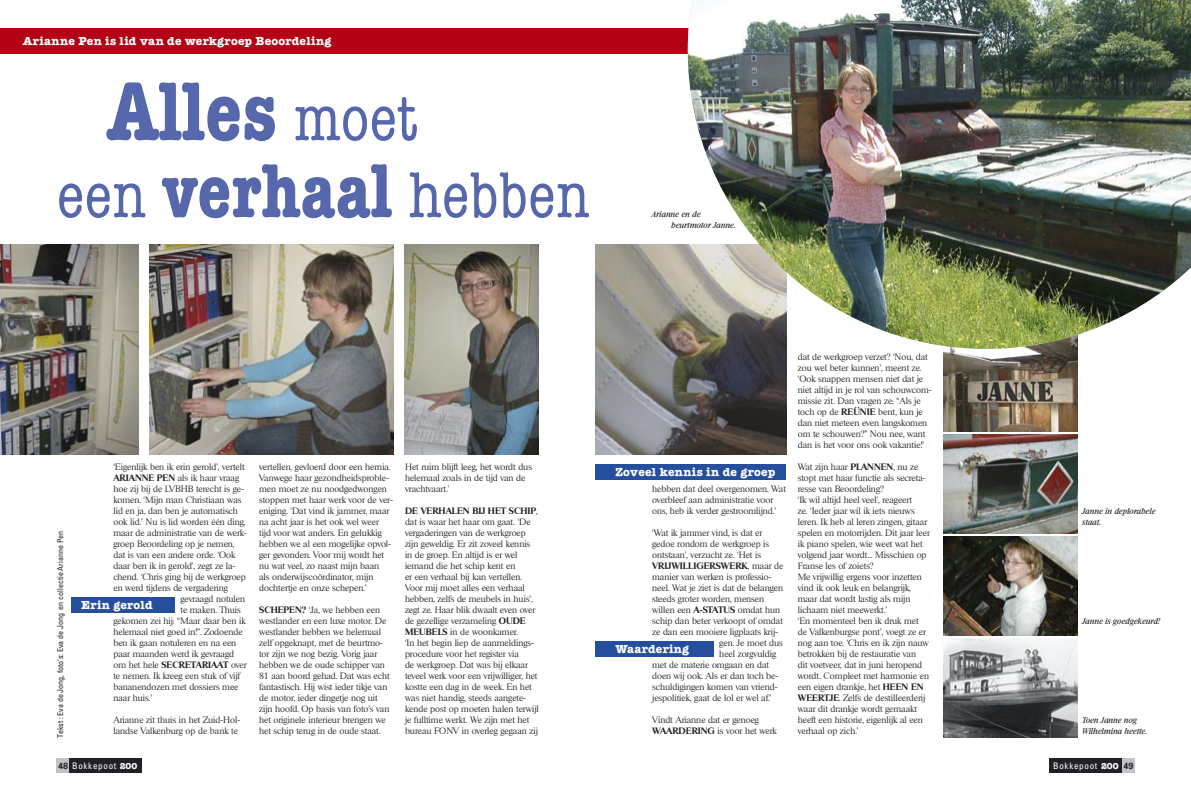
<style>
.page{position:relative;width:1191px;height:794px;background:#fff}
.page>*{position:absolute;margin:0;border:0;box-sizing:border-box;transform-origin:0 0}
.t1{font:700 condensed 86px "American Typewriter";color:#5667ab}
.t2{font:condensed 67px "American Typewriter";color:#5667ab}
.t3{font:700 12px "American Typewriter";letter-spacing:.02em;color:#fff}
.t4{font:300 9px/11px "Riccione";color:#212125}
.t5{font:condensed 9px "Univers";letter-spacing:.08em;color:#fff}
.t6{font:600 9px "Riccione";color:#212125}
.t7{font:italic 8px/11px "Riccione";color:#212125}
.t8{font:condensed 8px "Univers";color:#212125}
.s1{font-weight:400;font-size:67px}
.s2{font-weight:700;font-size:79px}
.s3{font-weight:600}
.s4{font-weight:300}
.s5{font-weight:700;font-stretch:normal;color:#212125}
.s6{font-family:"American Typewriter";font-weight:700;font-stretch:normal}
</style>
<div class="page">
<div style="left:57px;top:759px;width:85px;height:14px;background:#212125"></div>
<div style="left:57px;top:759px;width:12px;height:14px;background:#c2c3c6"></div>
<div style="left:1049px;top:759px;width:85px;height:14px;background:#212125"></div>
<div style="left:1122px;top:759px;width:12px;height:14px;background:#c2c3c6"></div>
<img style="left:943px;top:349px;width:134px;height:82px">
<div style="left:0;top:28px;width:692px;height:26px;background:#b30215"></div>
<div style="left:72px;top:597px;width:103px;height:15px;background:#254e9c"></div>
<div style="left:595px;top:465px;width:191px;height:15px;background:#254e9c"></div>
<img style="left:0;top:244px;width:138px;height:210px">
<img style="left:150px;top:244px;width:243px;height:210px">
<img style="left:404px;top:244px;width:135px;height:210px">
<div style="left:595px;top:641px;width:118px;height:15px;background:#254e9c"></div>
<img style="left:595px;top:244px;width:191px;height:210px">
<img style="left:688px;top:0;width:503px;height:349px">
<img style="left:943px;top:435px;width:134px;height:98px">
<img style="left:943px;top:537px;width:134px;height:98px">
<img style="left:943px;top:639px;width:134px;height:98px">
<h3 class="t3" style="left:23px;top:33px;width:310px">Arianne Pen is lid van de werkgroep Beoordeling</h3>
<h1 class="t1" style="left:107px;top:60px;width:313px">Alles <span class="s1">moet</span></h1>
<h2 class="t2" style="left:57px;top:158px;width:534px">een <span class="s2">verhaal</span> hebben</h2>
<p class="t7" style="left:671px;top:209px;width:66px;text-indent:-19px">Arianne en de beurtmotor Janne.</p>
<p class="t8" style="left:55px;top:737px;width:208px;rotate:-90deg">Tekst : Eva de Jong, foto’s: Eva de Jong en collectie Arianne Pen</p>
<p class="t4" style="left:113px;top:461px;width:133px">‘Eigenlijk ben ik erin gerold’, vertelt</p>
<p class="t4" style="left:113px;top:472px;width:127px"><span class="s3">ARIANNE PEN</span> als ik haar vraag</p>
<p class="t4" style="left:113px;top:483px;width:132px">hoe zij bij de LVBHB terecht is ge-</p>
<p class="t4" style="left:113px;top:494px;width:130px">komen. ‘Mijn man Christiaan was</p>
<p class="t4" style="left:113px;top:505px;width:126px">lid en ja, dan ben je automatisch</p>
<p class="t4" style="left:113px;top:516px;width:134px">ook lid.’ Nu is lid worden één ding,</p>
<p class="t4" style="left:113px;top:527px;width:135px">maar de administratie van de werk-</p>
<p class="t4" style="left:113px;top:538px;width:123px">groep Beoordeling op je nemen,</p>
<p class="t4" style="left:113px;top:549px;width:124px">dat is van een andere orde. ‘Ook</p>
<p class="t4" style="left:113px;top:560px;width:124px">daar ben ik in gerold’, zegt ze la-</p>
<p class="t4" style="left:113px;top:571px;width:134px">chend. ‘Chris ging bij de werkgroep</p>
<p class="t4" style="left:113px;top:582px;width:116px">en werd tijdens de vergadering</p>
<p class="t4" style="left:180px;top:593px;width:66px">gevraagd notulen</p>
<p class="t4" style="left:180px;top:604px;width:62px">te maken. Thuis</p>
<p class="t4" style="left:113px;top:615px;width:134px">gekomen zei hij: “Maar daar ben ik</p>
<p class="t4" style="left:113px;top:626px;width:131px">helemaal niet goed in!”. Zodoende</p>
<p class="t4" style="left:113px;top:637px;width:124px">ben ik gaan notuleren en na een</p>
<p class="t4" style="left:113px;top:648px;width:122px">paar maanden werd ik gevraagd</p>
<p class="t4" style="left:113px;top:659px;width:135px">om het hele <span class="s3">SECRETARIAAT</span> over</p>
<p class="t4" style="left:113px;top:670px;width:128px">te nemen. Ik kreeg een stuk of vijf</p>
<p class="t4" style="left:113px;top:681px;width:127px">bananendozen met dossiers mee</p>
<p class="t4" style="left:113px;top:692px;width:40px">naar huis.’</p>
<p class="t4" style="left:113px;top:714px;width:128px">Arianne zit thuis in het Zuid-Hol&shy;landse Valkenburg op de bank te</p>
<h3 class="t3" style="left:81px;top:597px;width:73px">Erin gerold</h3>
<p class="t4" style="left:259px;top:461px;width:135px">vertellen, gevloerd door een hernia.<br>Vanwege haar gezondheidsproble&shy;men moet ze nu noodgedwongen stoppen met haar werk voor de ver&shy;eniging. ‘Dat vind ik jammer, maar na acht jaar is het ook wel weer tijd voor wat anders. En gelukkig hebben we al een mogelijke opvol&shy;ger gevonden. Voor mij wordt het nu wat veel, zo naast mijn baan<br>als onderwijscoördinator, mijn dochtertje en onze schepen.’</p>
<p class="t4" style="left:259px;top:604px;width:132px"><span class="s3">SCHEPEN?</span> ‘Ja, we hebben een westlander en een luxe motor. De westlander hebben we helemaal zelf opgeknapt, met de beurtmo&shy;tor zijn we nog bezig. Vorig jaar hebben we de oude schipper van<br>81 aan boord gehad. Dat was echt fantastisch. Hij wist ieder tikje van de motor, ieder dingetje nog uit zijn hoofd. Op basis van foto’s van het originele interieur brengen we het schip terug in de oude staat.</p>
<p class="t4" style="left:405px;top:461px;width:128px">Het ruim blijft leeg, het wordt dus helemaal zoals in de tijd van de vrachtvaart.’</p>
<p class="t4" style="left:405px;top:505px;width:135px"><span class="s3">DE VERHALEN BIJ HET SCHIP</span>, dat is waar het haar om gaat. ‘De vergaderingen van de werkgroep zijn geweldig. Er zit zoveel kennis in de groep. En altijd is er wel iemand die het schip kent en<br>er een verhaal bij kan vertellen.<br>Voor mij moet alles een verhaal hebben, zelfs de meubels in huis’, zegt ze. Haar blik dwaalt even over de gezellige verzameling <span class="s3">OUDE<br>MEUBELS</span> in de woonkamer.<br>‘In het begin liep de aanmeldings&shy;procedure voor het register via<br>de werkgroep. Dat was bij elkaar teveel werk voor een vrijwilliger, het kostte een dag in de week. En het was niet handig, steeds aangete&shy;kende post op moeten halen terwijl je fulltime werkt. We zijn met het bureau FONV in overleg gegaan zij</p>
<h3 class="t3" style="left:615px;top:465px;width:161px">Zoveel kennis in de groep</h3>
<p class="t4" style="left:652px;top:483px;width:135px">hebben dat deel overgenomen. Wat overbleef aan administratie voor ons, heb ik verder gestroomlijnd.’</p>
<p class="t4" style="left:652px;top:527px;width:112px">‘Wat ik jammer vind, is dat er</p>
<p class="t4" style="left:652px;top:538px;width:118px">gedoe rondom de werkgroep is</p>
<p class="t4" style="left:652px;top:549px;width:110px">ontstaan’, verzucht ze. ‘Het is</p>
<p class="t6" style="left:652px;top:561px;width:133px">VRIJWILLIGERSWERK<span class="s4">, maar de</span></p>
<p class="t4" style="left:652px;top:571px;width:121px">manier van werken is professio-</p>
<p class="t4" style="left:652px;top:582px;width:132px">neel. Wat je ziet is dat de belangen</p>
<p class="t4" style="left:652px;top:593px;width:113px">steeds groter worden, mensen</p>
<p class="t4" style="left:652px;top:604px;width:129px">willen een <span class="s3">A-STATUS</span> omdat hun</p>
<p class="t4" style="left:652px;top:615px;width:132px">schip dan beter verkoopt of omdat</p>
<p class="t4" style="left:652px;top:626px;width:127px">ze dan een mooiere ligplaats krij-</p>
<p class="t4" style="left:719px;top:637px;width:65px">gen. Je moet dus</p>
<p class="t4" style="left:719px;top:648px;width:58px">heel zorgvuldig</p>
<p class="t4" style="left:652px;top:659px;width:118px">met de materie omgaan en dat</p>
<p class="t4" style="left:652px;top:670px;width:128px">doen wij ook. Als er dan toch be-</p>
<p class="t4" style="left:652px;top:681px;width:127px">schuldigingen komen van vriend-</p>
<p class="t4" style="left:652px;top:692px;width:121px">jespolitiek, gaat de lol er wel af.’</p>
<p class="t4" style="left:652px;top:714px;width:126px">Vindt Arianne dat er genoeg<br><span class="s3">WAARDERING</span> is voor het werk</p>
<h3 class="t3" style="left:615px;top:641px;width:75px">Waardering</h3>
<p class="t4" style="left:797px;top:351px;width:135px">dat de werkgroep verzet? ‘Nou, dat zou wel beter kunnen’, meent ze. ‘Ook snappen mensen niet dat je niet altijd in je rol van schouwcom&shy;missie zit. Dan vragen ze: “Als je toch op de <span class="s3">REÜNIE</span> bent, kun je dan niet meteen even langskomen om te schouwen?” Nou nee, want dan is het voor ons ook vakantie!’</p>
<p class="t4" style="left:797px;top:461px;width:134px">Wat zijn haar <span class="s3">PLANNEN</span>, nu ze stopt met haar functie als secreta&shy;resse van Beoordeling?<br>‘Ik wil altijd heel veel’, reageert<br>ze. ‘Ieder jaar wil ik iets nieuws leren. Ik heb al leren zingen, gitaar spelen en motorrijden. Dit jaar leer ik piano spelen, wie weet wat het volgend jaar wordt... Misschien op<br>Franse les of zoiets?<br>Me vrijwillig ergens voor inzetten vind ik ook leuk en belangrijk, maar dat wordt lastig als mijn lichaam niet meewerkt.’<br>‘En momenteel ben ik druk met de Valkenburgse pont’, voegt ze er nog aan toe. ‘Chris en ik zijn nauw betrokken bij de restauratie van<br>dit voetveer, dat in juni heropend wordt. Compleet met harmonie en een eigen drankje, het <span class="s3">HEEN EN<br>WEERTJE</span>. Zelfs de destilleerderij waar dit drankje wordt gemaakt heeft een historie, eigenlijk al een verhaal op zich.’</p>
<p class="t7" style="left:1082px;top:506px;width:75px">Janne in deplorabele staat.</p>
<p class="t7" style="left:1082px;top:616px;width:79px">Janne is goedgekeurd!</p>
<p class="t7" style="left:1082px;top:715px;width:66px">Toen Janne nog<br>Wilhelmina heette.</p>
<p class="t5" style="left:58px;top:759px;width:81px"><span class="s5">48</span> Bokkepoot <span class="s6">200</span></p>
<p class="t5" style="left:1053px;top:759px;width:82px">Bokkepoot <span class="s6">200</span> <span class="s5">49</span></p>
</div>
